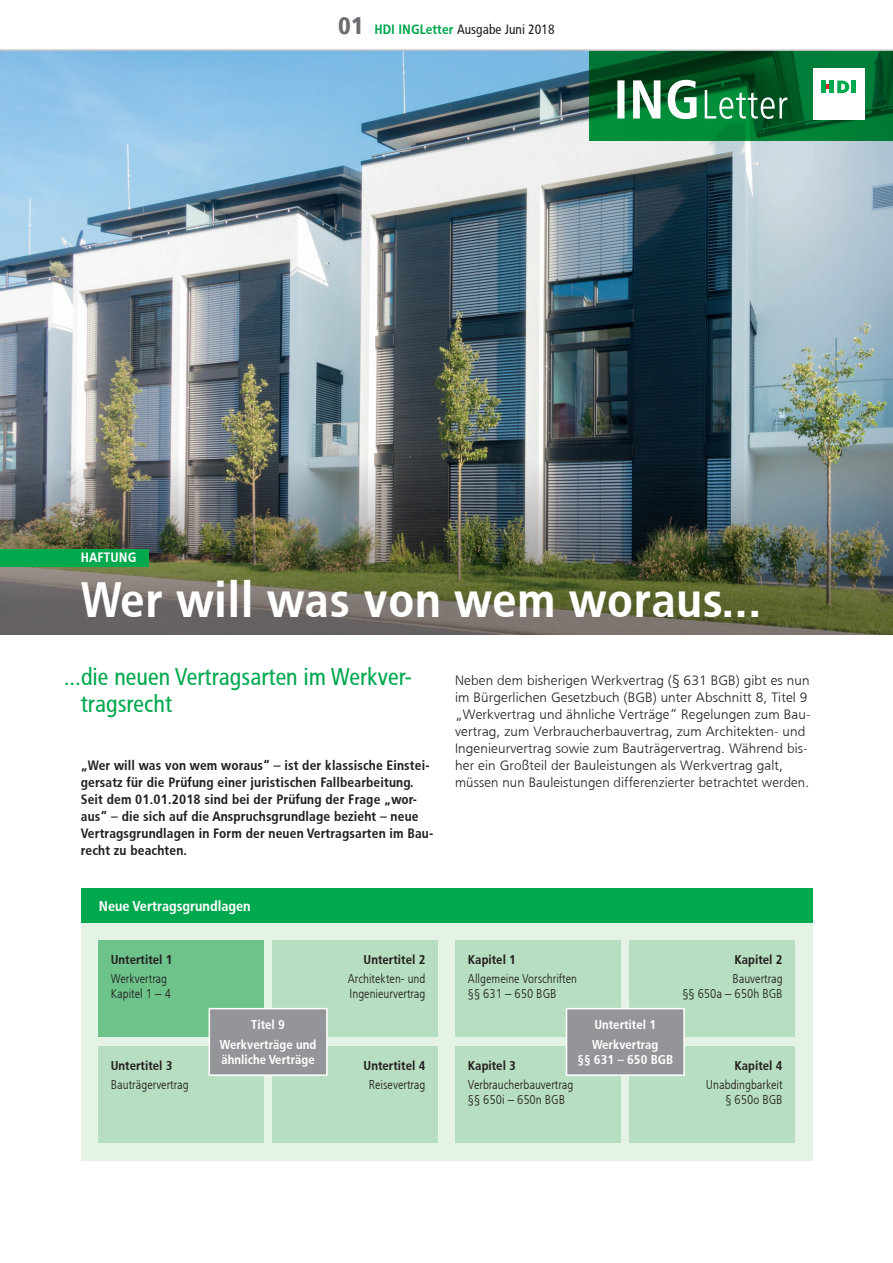
<style>
.page{position:relative;width:893px;height:1263px;background:#fff}
.page>*{position:absolute;margin:0;border:0;box-sizing:border-box;transform-origin:0 0}
.t1{font:49.5px "HDI Gerling Sans Cond Bold";letter-spacing:.01em;color:#fff}
.t2{font:24px/27px "HDI Gerling Sans Cond Regular";color:#00a84e}
.t3{font:14.25px "HDI Gerling Sans Cond Bold";color:#fff}
.t4{font:13.5px/17px "HDI Gerling Sans Light";letter-spacing:.01em;color:#231f20}
.t5{font:13.5px/17px "HDI Gerling Sans Cond Bold";letter-spacing:.01em;color:#231f20}
.t6{font:13.5px "HDI Gerling Sans Cond Regular";color:#231f20}
.t7{font:13.5px "HDI Gerling Sans Cond Bold";letter-spacing:.01em;color:#fff}
.t8{font:12.75px/15px "HDI Gerling Sans Cond Light";color:#231f20}
.t9{font:12.75px "HDI Gerling Sans Cond Bold";color:#231f20}
.t10{font:12.75px/19.2px "HDI Gerling Sans Cond Bold";color:#fff;text-align:center}
.s1{font-family:"HDI Gerling Sans Cond Black";font-size:24px;color:#6c6d70}
.s2{font-family:"HDI Gerling Sans Cond Bold";color:#00a84e}
</style>
<div class="page">
<hr style="left:0;top:49px;width:893px;height:2px;background:#bcbdc0">
<img style="left:0;top:51px;width:893px;height:584px">
<img style="left:0;top:447px;width:893px;height:187px">
<div style="left:81px;top:889px;width:731px;height:272px;background:#e5f3e7"></div>
<div style="left:81px;top:889px;width:731px;height:34px;background:#00a84e"></div>
<div style="left:98px;top:940px;width:166px;height:97px;background:#6ec38b"></div>
<div style="left:455px;top:940px;width:166px;height:97px;background:#b7dec0"></div>
<div style="left:272px;top:940px;width:166px;height:97px;background:#b7dec0"></div>
<div style="left:630px;top:940px;width:165px;height:97px;background:#b7dec0"></div>
<div style="left:98px;top:1046px;width:166px;height:97px;background:#b7dec0"></div>
<div style="left:455px;top:1046px;width:166px;height:97px;background:#b7dec0"></div>
<div style="left:272px;top:1046px;width:166px;height:97px;background:#b7dec0"></div>
<div style="left:630px;top:1046px;width:165px;height:97px;background:#b7dec0"></div>
<div style="left:209px;top:1009px;width:118px;height:66px;background:#939598"></div>
<div style="left:209px;top:1008px;width:119px;height:68px;border:2px solid #fff"></div>
<div style="left:566px;top:1009px;width:118px;height:66px;background:#939598"></div>
<div style="left:566px;top:1008px;width:119px;height:68px;border:2px solid #fff"></div>
<div style="left:0;top:550px;width:148px;height:17px;background:#00a84e"></div>
<svg style="left:589px;top:51px;width:304px;height:89px;background:#01662b"></svg>
<div style="left:813px;top:68px;width:51px;height:51px;background:#fff"></div>
<svg style="left:826px;top:85px;width:4px;height:4px"></svg>
<svg style="left:837px;top:81px;width:12px;height:12px"></svg>
<div style="left:851px;top:81px;width:5px;height:12px;background:#00a84e"></div>
<hr style="left:830px;top:81px;width:4px;height:12px;background:#00a84e">
<div style="left:821px;top:81px;width:5px;height:12px;background:#00a84e"></div>
<svg style="left:617px;top:80px;width:170px;height:39px"></svg>
<p class="t6" style="left:338px;top:22px;width:218px"><span class="s1">01</span> <span class="s2">HDI INGLetter</span> Ausgabe Juni 2018</p>
<p class="t7" style="left:81px;top:549px;width:57px">HAFTUNG</p>
<h1 class="t1" style="left:81px;top:571px;width:682px">Wer will was von wem woraus...</h1>
<h2 class="t2" style="left:81px;top:663px;width:332px;text-indent:-17px">...die neuen Vertragsarten im Werkver&shy;tragsrecht</h2>
<p class="t5" style="left:81px;top:757px;width:354px">„Wer will was von wem woraus“ – ist der klassische Einstei&shy;gersatz für die Prüfung einer juristischen Fallbearbeitung.<br>Seit dem 01.01.2018 sind bei der Prüfung der Frage „wor&shy;aus“ – die sich auf die Anspruchsgrundlage bezieht – neue Vertragsgrundlagen in Form der neuen Vertragsarten im Bau&shy;recht zu beachten.</p>
<p class="t3" style="left:99px;top:897px;width:153px">Neue Vertragsgrundlagen</p>
<p class="t9" style="left:111px;top:952px;width:63px">Untertitel 1</p>
<p class="t8" style="left:111px;top:971px;width:62px">Werkvertrag<br>Kapitel 1 – 4</p>
<p class="t9" style="left:111px;top:1058px;width:63px">Untertitel 3</p>
<p class="t8" style="left:111px;top:1077px;width:79px">Bauträgervertrag</p>
<p class="t10" style="left:220px;top:1015px;width:98px">Titel 9<br>Werkverträge und</p>
<p class="t10" style="left:221px;top:1050px;width:95px">ähnliche Verträge</p>
<p class="t9" style="left:364px;top:952px;width:63px">Untertitel 2</p>
<p class="t8" style="left:348px;top:971px;width:79px">Architekten- und<br>Ingenieurvertrag</p>
<p class="t9" style="left:364px;top:1058px;width:63px">Untertitel 4</p>
<p class="t8" style="left:369px;top:1077px;width:58px">Reisevertrag</p>
<p class="t4" style="left:455px;top:672px;width:357px">Neben dem bisherigen Werkvertrag (§ 631 BGB) gibt es nun im Bürgerlichen Gesetzbuch (BGB) unter Abschnitt 8, Titel 9 „Werkvertrag und ähnliche Verträge“ Regelungen zum Bau&shy;vertrag, zum Verbraucherbauvertrag, zum Architekten- und Ingenieurvertrag sowie zum Bauträgervertrag. Während bis&shy;her ein Großteil der Bauleistungen als Werkvertrag galt, müssen nun Bauleistungen differenzierter betrachtet werden.</p>
<p class="t9" style="left:468px;top:952px;width:50px">Kapitel 1</p>
<p class="t8" style="left:468px;top:971px;width:111px">Allgemeine Vorschriften §§ 631 – 650 BGB</p>
<p class="t10" style="left:592px;top:1015px;width:68px;text-align:left">Untertitel 1<br>Werkvertrag</p>
<p class="t10" style="left:577px;top:1050px;width:97px">§§ 631 – 650 BGB</p>
<p class="t9" style="left:468px;top:1058px;width:50px">Kapitel 3</p>
<p class="t8" style="left:468px;top:1077px;width:107px">Verbraucherbauvertrag §§ 650i – 650n BGB</p>
<p class="t9" style="left:734px;top:952px;width:50px">Kapitel 2</p>
<p class="t8" style="left:682px;top:971px;width:102px;text-align:right">Bauvertrag<br>§§ 650a – 650h BGB</p>
<p class="t9" style="left:734px;top:1058px;width:50px">Kapitel 4</p>
<p class="t8" style="left:706px;top:1077px;width:78px;text-align:right">Unabdingbarkeit § 650o BGB</p>
</div>
